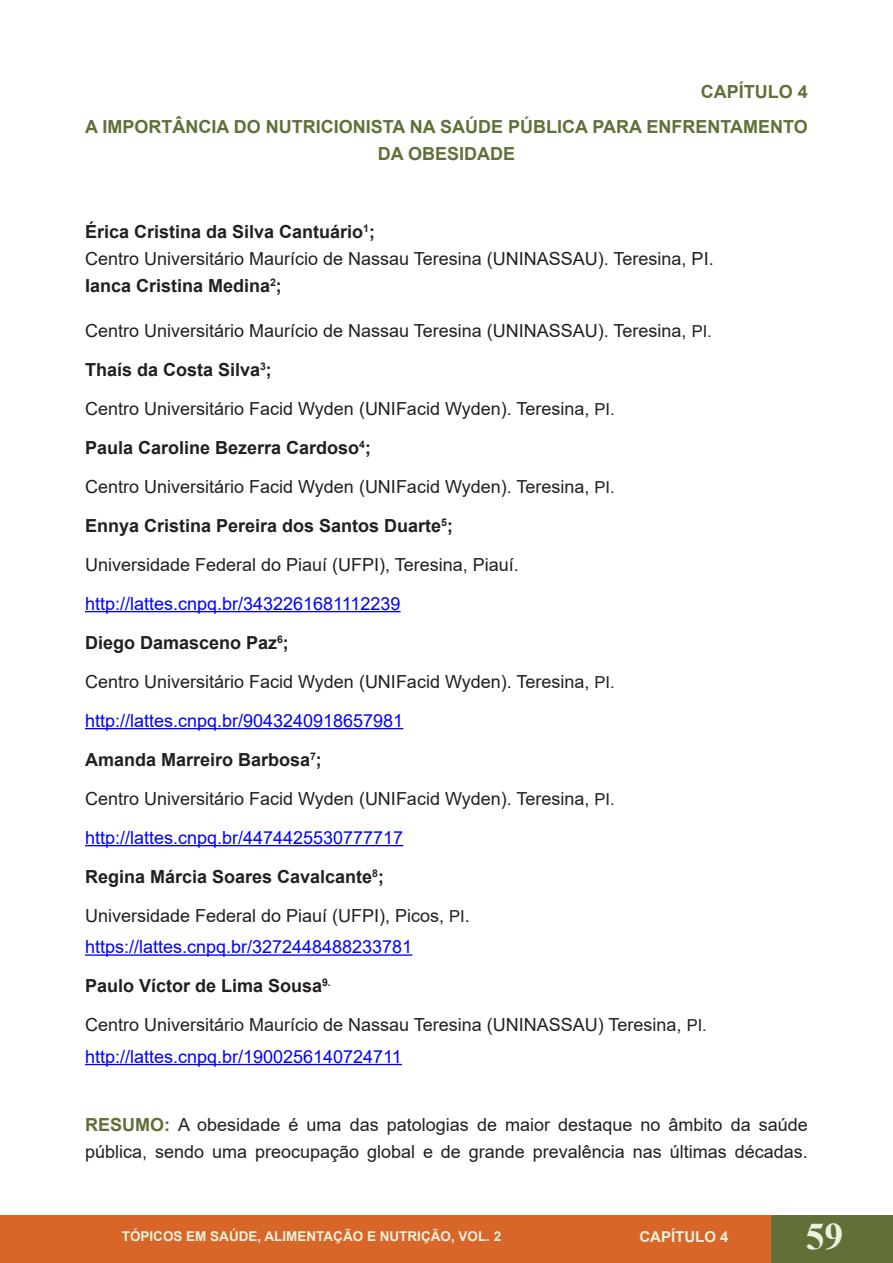
<style>
.page{position:relative;width:893px;height:1263px;background:#fff}
.page>*{position:absolute;margin:0;border:0;box-sizing:border-box;transform-origin:0 0}
.t1{font:700 37.5px "Times New Roman";color:#ebf1dc}
.Standard__user{font:18px/27px "Arial";color:#231f20}
.Standard__user-2{font:700 18px "Arial";color:#231f20}
.t2{font:18px "Arial";color:#00f}
.Heading_3{font:700 18px/27px "Arial";color:#617038;text-align:center}
.t3{font:700 15px "Arial";color:#ebf1dc}
.t4{font:700 13.5px "Arial";color:#ebf1dc}
.s1{font-size:16.5px}
.s2{font-weight:700;color:#617038}
</style>
<div class="page">
<div style="left:0;top:1215px;width:893px;height:48px;background:#d96629"></div>
<div style="left:771px;top:1215px;width:122px;height:48px;background:#617038"></div>
<hr style="left:0;top:1215px;width:1px;height:48px;background:#617038">
<hr style="left:85px;top:611px;width:316px;height:1px;background:#00f">
<hr style="left:85px;top:728px;width:318px;height:1px;background:#00f">
<hr style="left:85px;top:845px;width:318px;height:1px;background:#00f">
<hr style="left:85px;top:954px;width:327px;height:2px;background:#00f">
<hr style="left:85px;top:1064px;width:317px;height:1px;background:#00f">
<p class="Heading_3" style="left:701px;top:79px;width:109px">CAPÍTULO 4</p>
<p class="Heading_3" style="left:85px;top:113px;width:724px">A IMPORTÂNCIA DO NUTRICIONISTA NA SAÚDE PÚBLICA PARA ENFRENTAMENTO<br>DA OBESIDADE</p>
<p class="Standard__user-2" style="left:85px;top:219px;width:291px">Érica Cristina da Silva Cantuário<sup>1</sup>;</p>
<p class="Standard__user" style="left:85px;top:245px;width:630px">Centro Universitário Maurício de Nassau Teresina (UNINASSAU). Teresina, PI.</p>
<p class="Standard__user-2" style="left:85px;top:273px;width:198px">Ianca Cristina Medina<sup>2</sup>;</p>
<p class="Standard__user" style="left:85px;top:317px;width:628px">Centro Universitário Maurício de Nassau Teresina (UNINASSAU). Teresina, <span class="s1">PI.</span></p>
<p class="Standard__user-2" style="left:85px;top:357px;width:188px">Thaís da Costa Silva<sup>3</sup>;</p>
<p class="Standard__user" style="left:85px;top:395px;width:531px">Centro Universitário Facid Wyden (UNIFacid Wyden). Teresina, <span class="s1">PI.</span></p>
<p class="Standard__user-2" style="left:85px;top:435px;width:287px">Paula Caroline Bezerra Cardoso<sup>4</sup>;</p>
<p class="Standard__user" style="left:85px;top:473px;width:531px">Centro Universitário Facid Wyden (UNIFacid Wyden). Teresina, <span class="s1">PI.</span></p>
<p class="Standard__user-2" style="left:85px;top:513px;width:369px">Ennya Cristina Pereira dos Santos Duarte<sup>5</sup>;</p>
<p class="Standard__user" style="left:85px;top:551px;width:435px">Universidade Federal do Piauí (UFPI), Teresina, Piauí.</p>
<p class="t2" style="left:85px;top:591px;width:317px">http://lattes.cnpq.br/3432261681112239</p>
<p class="Standard__user-2" style="left:85px;top:630px;width:205px">Diego Damasceno Paz<sup>6</sup>;</p>
<p class="Standard__user" style="left:85px;top:668px;width:531px">Centro Universitário Facid Wyden (UNIFacid Wyden). Teresina, <span class="s1">PI.</span></p>
<p class="t2" style="left:85px;top:708px;width:320px">http://lattes.cnpq.br/9043240918657981</p>
<p class="Standard__user-2" style="left:85px;top:747px;width:238px">Amanda Marreiro Barbosa<sup>7</sup>;</p>
<p class="Standard__user" style="left:85px;top:785px;width:531px">Centro Universitário Facid Wyden (UNIFacid Wyden). Teresina, <span class="s1">PI.</span></p>
<p class="t2" style="left:85px;top:825px;width:320px">http://lattes.cnpq.br/4474425530777717</p>
<p class="Standard__user-2" style="left:85px;top:864px;width:300px">Regina Márcia Soares Cavalcante<sup>8</sup>;</p>
<p class="Standard__user" style="left:85px;top:902px;width:386px">Universidade Federal do Piauí (UFPI), Picos, <span class="s1">PI</span>.</p>
<p class="t2" style="left:85px;top:934px;width:329px">https://lattes.cnpq.br/3272448488233781</p>
<p class="Standard__user-2" style="left:85px;top:973px;width:247px">Paulo Víctor de Lima Sousa<sup>9.</sup></p>
<p class="Standard__user" style="left:85px;top:1011px;width:623px">Centro Universitário Maurício de Nassau Teresina (UNINASSAU) Teresina, <span class="s1">PI.</span></p>
<p class="t2" style="left:85px;top:1044px;width:318px">http://lattes.cnpq.br/1900256140724711</p>
<p class="Standard__user" style="left:85px;top:1111px;width:724px"><span class="s2">RESUMO:</span> A obesidade é uma das patologias de maior destaque no âmbito da saúde pública, sendo uma preocupação global e de grande prevalência nas últimas décadas.</p>
<p class="t4" style="left:122px;top:1227px;width:381px">TÓPICOS EM SAÚDE, ALIMENTAÇÃO E NUTRIÇÃO, VOL. 2</p>
<p class="t3" style="left:639px;top:1226px;width:91px">CAPÍTULO 4</p>
<h1 class="t1" style="left:806px;top:1209px;width:39px">59</h1>
</div>
